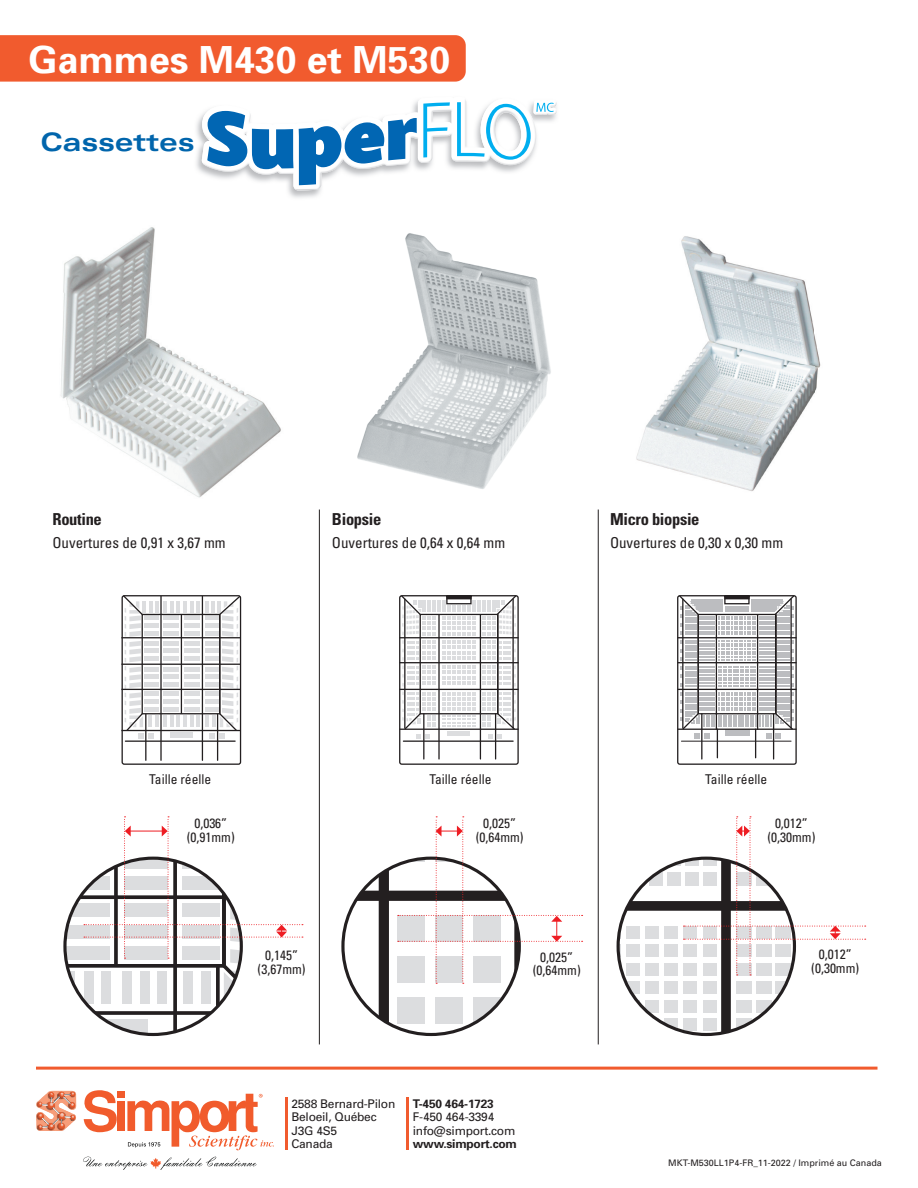
<style>
.page{position:relative;width:918px;height:1188px;background:#fff}
.page>*{position:absolute;margin:0;border:0;box-sizing:border-box;transform-origin:0 0}
.t1{font:700 37.35px "Univers";color:#fff}
.t2{font:700 expanded 25.35px "Univers";letter-spacing:-.01em;color:#0165ac}
.t3{font:700 condensed 16.5px "Univers";letter-spacing:-.02em;color:#231f20}
.t4{font:condensed 15px "Univers";color:#231f20}
.t5{font:condensed 13.5px/13.5px "Univers";color:#231f20;text-align:center}
.t6{font:12px/13.5px "Univers";letter-spacing:-.02em;color:#231f20}
.t7{font:700 12px "Univers";letter-spacing:-.02em;color:#231f20}
.t8{font:9px "Univers";color:#231f20}
</style>
<div class="page">
<hr style="left:285px;top:1097px;width:3px;height:52px;background:#f15b2e">
<hr style="left:406px;top:1097px;width:3px;height:52px;background:#f15b2e">
<svg style="left:84px;top:1090px;width:33px;height:42px"></svg>
<div style="left:117px;top:1091px;width:7px;height:7px;background:#f15b2c"></div>
<div style="left:117px;top:1101px;width:7px;height:30px;background:#f15b2c"></div>
<svg style="left:36px;top:1091px;width:40px;height:40px"></svg>
<svg style="left:83px;top:1157px;width:174px;height:13px"></svg>
<svg style="left:127px;top:1094px;width:147px;height:56px"></svg>
<hr style="left:36px;top:1067px;width:842px;height:3px;background:#f15b2e">
<svg style="left:122px;top:596px;width:119px;height:168px"></svg>
<div style="left:170px;top:733px;width:23px;height:5px;background:#dcdddf"></div>
<hr style="left:184px;top:616px;width:16px;height:4px;background:#dcdddf">
<div style="left:184px;top:623px;width:16px;height:5px;background:#dcdddf"></div>
<div style="left:184px;top:631px;width:16px;height:5px;background:#dcdddf"></div>
<hr style="left:164px;top:616px;width:15px;height:4px;background:#dcdddf">
<div style="left:164px;top:623px;width:15px;height:5px;background:#dcdddf"></div>
<div style="left:164px;top:631px;width:15px;height:5px;background:#dcdddf"></div>
<div style="left:184px;top:641px;width:16px;height:5px;background:#dcdddf"></div>
<hr style="left:184px;top:649px;width:16px;height:4px;background:#dcdddf">
<div style="left:184px;top:656px;width:16px;height:5px;background:#dcdddf"></div>
<div style="left:164px;top:641px;width:15px;height:5px;background:#dcdddf"></div>
<hr style="left:164px;top:649px;width:15px;height:4px;background:#dcdddf">
<div style="left:164px;top:656px;width:15px;height:5px;background:#dcdddf"></div>
<hr style="left:184px;top:667px;width:16px;height:4px;background:#dcdddf">
<div style="left:184px;top:674px;width:16px;height:5px;background:#dcdddf"></div>
<div style="left:184px;top:682px;width:16px;height:5px;background:#dcdddf"></div>
<hr style="left:164px;top:667px;width:15px;height:4px;background:#dcdddf">
<div style="left:164px;top:674px;width:15px;height:5px;background:#dcdddf"></div>
<div style="left:164px;top:682px;width:15px;height:5px;background:#dcdddf"></div>
<hr style="left:184px;top:692px;width:16px;height:4px;background:#dcdddf">
<div style="left:184px;top:699px;width:16px;height:5px;background:#dcdddf"></div>
<div style="left:184px;top:707px;width:16px;height:5px;background:#dcdddf"></div>
<hr style="left:164px;top:692px;width:15px;height:4px;background:#dcdddf">
<div style="left:164px;top:699px;width:15px;height:5px;background:#dcdddf"></div>
<div style="left:164px;top:707px;width:15px;height:5px;background:#dcdddf"></div>
<hr style="left:170px;top:715px;width:4px;height:12px;background:#dcdddf">
<hr style="left:176px;top:715px;width:4px;height:12px;background:#dcdddf">
<hr style="left:190px;top:715px;width:4px;height:12px;background:#dcdddf">
<svg style="left:184px;top:715px;width:3px;height:12px"></svg>
<hr style="left:196px;top:715px;width:4px;height:12px;background:#dcdddf">
<hr style="left:170px;top:601px;width:4px;height:12px;background:#dcdddf">
<hr style="left:176px;top:601px;width:4px;height:12px;background:#dcdddf">
<hr style="left:190px;top:601px;width:4px;height:12px;background:#dcdddf">
<svg style="left:184px;top:601px;width:3px;height:12px"></svg>
<hr style="left:196px;top:601px;width:4px;height:12px;background:#dcdddf">
<hr style="left:121px;top:730px;width:120px;height:1px;background:#231f20">
<hr style="left:121px;top:689px;width:120px;height:1px;background:#231f20">
<hr style="left:121px;top:664px;width:120px;height:1px;background:#231f20">
<hr style="left:121px;top:637px;width:120px;height:1px;background:#231f20">
<hr style="left:181px;top:614px;width:1px;height:100px;background:#231f20">
<hr style="left:217px;top:714px;width:1px;height:46px;background:#231f20">
<hr style="left:202px;top:714px;width:1px;height:46px;background:#231f20">
<hr style="left:160px;top:714px;width:2px;height:46px;background:#231f20">
<svg style="left:202px;top:595px;width:40px;height:144px"></svg>
<svg style="left:122px;top:595px;width:45px;height:144px"></svg>
<hr style="left:145px;top:714px;width:1px;height:46px;background:#231f20">
<hr style="left:125px;top:741px;width:110px;height:1px;background:#231f20">
<svg style="left:399px;top:595px;width:120px;height:170px"></svg>
<hr style="left:404px;top:599px;width:1px;height:129px;background:#231f20">
<hr style="left:512px;top:599px;width:2px;height:129px;background:#231f20">
<div style="left:446px;top:595px;width:26px;height:4px;border:1px solid #231f20"></div>
<svg style="left:677px;top:595px;width:120px;height:170px"></svg>
<img style="left:61px;top:227px;width:220px;height:271px">
<img style="left:357px;top:233px;width:194px;height:256px">
<img style="left:636px;top:236px;width:185px;height:255px">
<hr style="left:319px;top:510px;width:1px;height:534px;background:#231f20">
<hr style="left:598px;top:510px;width:1px;height:534px;background:#231f20">
<svg style="left:65px;top:816px;width:238px;height:219px"></svg>
<svg style="left:618px;top:816px;width:248px;height:219px"></svg>
<svg style="left:343px;top:816px;width:240px;height:219px"></svg>
<img style="left:196px;top:100px;width:330px;height:98px">
<img style="left:536px;top:115px;width:21px;height:29px">
<img style="left:202px;top:105px;width:49px;height:67px">
<img style="left:246px;top:123px;width:47px;height:52px">
<img style="left:295px;top:189px;width:24px;height:2px">
<img style="left:293px;top:121px;width:50px;height:68px">
<img style="left:340px;top:117px;width:44px;height:52px">
<img style="left:383px;top:113px;width:35px;height:53px">
<img style="left:418px;top:100px;width:63px;height:63px">
<img style="left:481px;top:100px;width:55px;height:65px">
<img style="left:207px;top:111px;width:40px;height:55px">
<img style="left:252px;top:129px;width:42px;height:40px">
<img style="left:299px;top:126px;width:42px;height:59px">
<img style="left:345px;top:122px;width:39px;height:42px">
<img style="left:388px;top:118px;width:29px;height:42px">
<img style="left:423px;top:102px;width:27px;height:56px">
<img style="left:457px;top:102px;width:28px;height:55px">
<img style="left:486px;top:104px;width:45px;height:56px">
<img style="left:533px;top:100px;width:12px;height:15px">
<img style="left:545px;top:102px;width:12px;height:13px">
<svg style="left:536px;top:103px;width:18px;height:9px"></svg>
<div style="left:0;top:35px;width:466px;height:47px;background:#f15b2e"></div>
<h1 class="t1" style="left:29px;top:36px;width:423px">Gammes M430 et M530</h1>
<h2 class="t2" style="left:40px;top:128px;width:156px">Cassettes</h2>
<p class="t3" style="left:52px;top:510px;width:51px">Routine</p>
<p class="t4" style="left:52px;top:533px;width:175px">Ouvertures de 0,91 x 3,67 mm</p>
<p class="t3" style="left:332px;top:510px;width:51px">Biopsie</p>
<p class="t4" style="left:332px;top:533px;width:175px">Ouvertures de 0,64 x 0,64 mm</p>
<p class="t3" style="left:610px;top:510px;width:91px">Micro biopsie</p>
<p class="t4" style="left:610px;top:533px;width:175px">Ouvertures de 0,30 x 0,30 mm</p>
<p class="t5" style="left:149px;top:772px;width:63px">Taille réelle</p>
<p class="t5" style="left:430px;top:772px;width:63px">Taille réelle</p>
<p class="t5" style="left:705px;top:772px;width:63px">Taille réelle</p>
<p class="t5" style="left:187px;top:817px;width:49px">0,036” (0,91mm)</p>
<p class="t5" style="left:258px;top:948px;width:49px">0,145” (3,67mm)</p>
<p class="t5" style="left:476px;top:817px;width:49px">0,025” (0,64mm)</p>
<p class="t5" style="left:533px;top:950px;width:49px">0,025” (0,64mm)</p>
<p class="t6" style="left:291px;top:1097px;width:105px">2588 Bernard-Pilon<br>Beloeil, Québec<br>J3G 4S5<br>Canada</p>
<p class="t7" style="left:413px;top:1096px;width:83px">T-450 464-1723</p>
<p class="t6" style="left:413px;top:1110px;width:104px">F-450 464-3394 info@simport.com</p>
<p class="t7" style="left:413px;top:1136px;width:106px">www.simport.com</p>
<p class="t5" style="left:767px;top:817px;width:49px">0,012” (0,30mm)</p>
<p class="t5" style="left:811px;top:947px;width:49px">0,012” (0,30mm)</p>
<p class="t8" style="left:668px;top:1157px;width:215px">MKT-M530LL1P4-FR_11-2022 / Imprimé au Canada</p>
</div>
